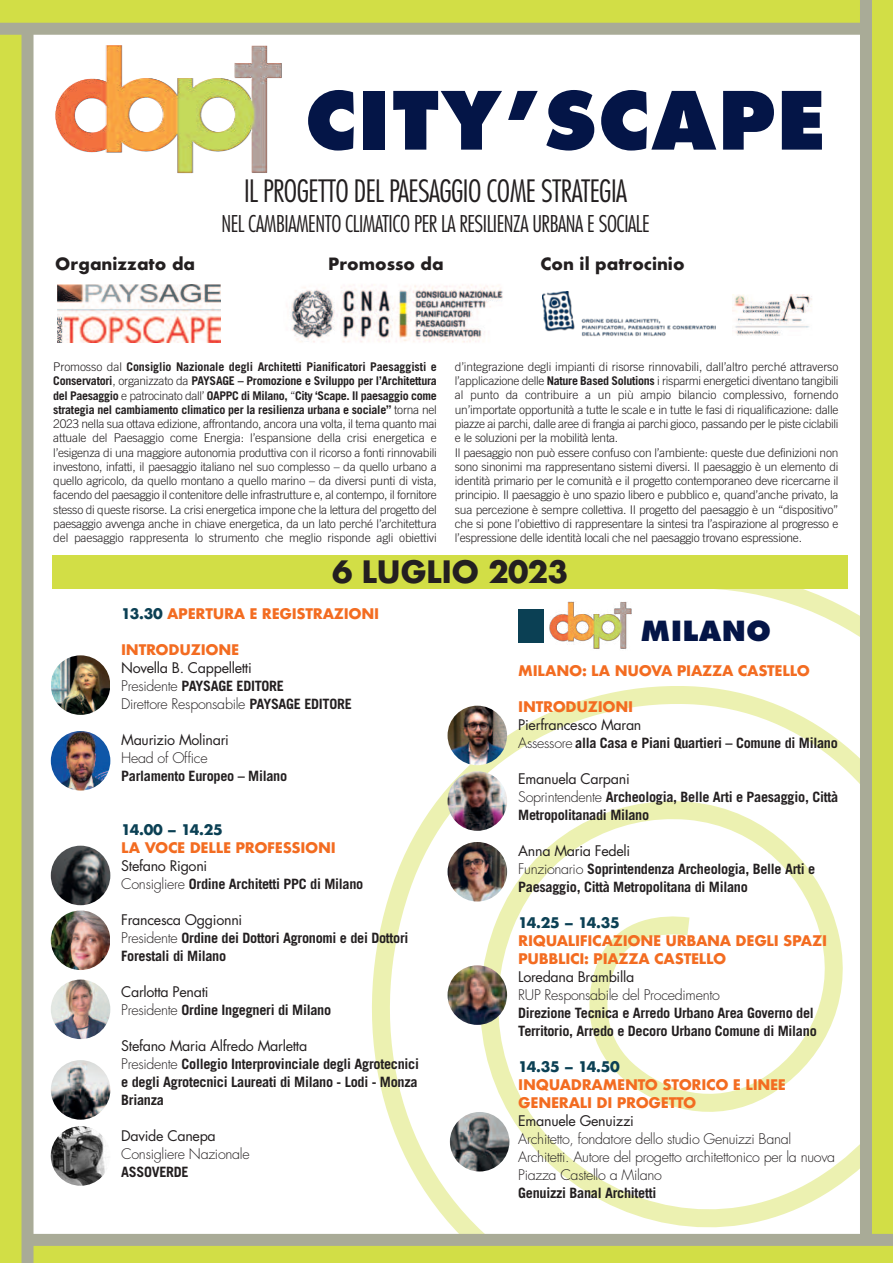
<style>
.page{position:relative;width:893px;height:1263px;background:#fff}
.page>*{position:absolute;margin:0;border:0;box-sizing:border-box;transform-origin:0 0}
.t1{font:800 77.85px "Futura";letter-spacing:.03em;color:#041547}
.t2{font:300 condensed 30px "Futura";letter-spacing:-.02em;color:#231f20}
.t3{font:700 30px "Futura";letter-spacing:-.02em;color:#231f20}
.t4{font:800 27px "Futura";letter-spacing:.03em;color:#041547}
.t5{font:300 condensed 22.5px "Futura";letter-spacing:-.02em;color:#231f20}
.t6{font:700 16.5px "Futura";color:#231f20}
.t7{font:700 14.25px/18px "Trade Gothic";letter-spacing:-.02em;color:#231f20}
.t8{font:300 14.25px/18px "Futura";letter-spacing:-.02em;color:#231f20}
.t9{font:700 14.25px/18px "Futura";letter-spacing:-.02em;color:#f36c21}
.t10{font:14.25px "Futura";letter-spacing:-.02em;color:#231f20}
.t11{font:700 14.25px "Futura";letter-spacing:-.045em;color:#0b4054}
.t12{font:300 12px/14.2px "Trade Gothic";letter-spacing:-.02em;color:#231f20;text-align:justify}
.s1{font-weight:700}
.s2{color:#0b4054}
.s3{font-family:"Futura";font-weight:300}
.s4{font-family:"Trade Gothic";font-weight:700}
</style>
<div class="page">
<div style="left:869px;top:0;width:24px;height:1263px;background:#d2de46"></div>
<div style="left:0;top:0;width:27px;height:1263px;background:#d2de46"></div>
<div style="left:0;top:1240px;width:893px;height:23px;background:#d2de46"></div>
<div style="left:0;top:0;width:893px;height:32px;background:#d2de46"></div>
<svg style="left:334px;top:562px;width:526px;height:672px"></svg>
<img style="left:51px;top:655px;width:58px;height:60px;border-radius:50%">
<img style="left:51px;top:1126px;width:59px;height:60px;border-radius:50%">
<img style="left:448px;top:706px;width:59px;height:59px;border-radius:50%">
<img style="left:448px;top:771px;width:59px;height:60px;border-radius:50%">
<img style="left:448px;top:842px;width:59px;height:59px;border-radius:50%">
<img style="left:448px;top:965px;width:59px;height:60px;border-radius:50%">
<img style="left:51px;top:731px;width:59px;height:59px;border-radius:50%">
<img style="left:51px;top:846px;width:59px;height:59px;border-radius:50%">
<img style="left:51px;top:910px;width:59px;height:60px;border-radius:50%">
<img style="left:51px;top:1060px;width:59px;height:60px;border-radius:50%">
<img style="left:51px;top:979px;width:59px;height:60px;border-radius:50%">
<div style="left:52px;top:555px;width:795px;height:33px;background:#d2de46"></div>
<img style="left:57px;top:285px;width:164px;height:58px">
<img style="left:290px;top:284px;width:213px;height:59px">
<img style="left:543px;top:291px;width:173px;height:45px">
<img style="left:55px;top:45px;width:227px;height:129px">
<img style="left:549px;top:601px;width:83px;height:49px">
<div style="left:0;top:23px;width:866px;height:12px;background:#a9ab97"></div>
<div style="left:22px;top:29px;width:12px;height:1234px;background:#a9ab97"></div>
<div style="left:860px;top:0;width:12px;height:1239px;background:#a9ab97"></div>
<div style="left:28px;top:1234px;width:865px;height:12px;background:#a9ab97"></div>
<div style="left:518px;top:609px;width:25px;height:33px;background:#0b4054"></div>
<img style="left:450px;top:1112px;width:59px;height:59px;border-radius:50%">
<img style="left:732px;top:295px;width:80px;height:40px">
<h1 class="t1" style="left:305px;top:86px;width:522px">CITY’SCAPE</h1>
<h2 class="t2" style="left:244px;top:178px;width:385px">IL PROGETTO DEL PAESAGGIO COME STRATEGIA</h2>
<h3 class="t5" style="left:221px;top:214px;width:430px">NEL CAMBIAMENTO CLIMATICO PER LA RESILIENZA URBANA E SOCIALE</h3>
<h3 class="t6" style="left:55px;top:252px;width:141px">Organizzato da</h3>
<h3 class="t6" style="left:328px;top:252px;width:117px">Promosso da</h3>
<h3 class="t6" style="left:540px;top:252px;width:146px">Con il patrocinio</h3>
<p class="t12" style="left:53px;top:361px;width:385px">Promosso dal <span class="s1">Consiglio Nazionale degli Architetti Pianificatori Paesaggisti e Conservatori</span>, organizzato da <span class="s1">PAYSAGE – Promozione e Sviluppo per l’Architettura del Paesaggio</span> e patrocinato dall’ <span class="s1">OAPPC di Milano,</span> “<span class="s1">City ‘Scape. Il paesaggio come strategia nel cambiamento climatico per la resilienza urbana e sociale”</span> torna nel 2023 nella sua ottava edizione, affrontando, ancora una volta, il tema quanto mai attuale del Paesaggio come Energia: l’espansione della crisi energetica e l’esigenza di una maggiore autonomia produttiva con il ricorso a fonti rinnovabili investono, infatti, il paesaggio italiano nel suo complesso – da quello urbano a quello agricolo, da quello montano a quello marino – da diversi punti di vista, facendo del paesaggio il contenitore delle infrastrutture e, al contempo, il fornitore stesso di queste risorse. La crisi energetica impone che la lettura del progetto del paesaggio avvenga anche in chiave energetica, da un lato perché l’architettura del paesaggio rappresenta lo strumento che meglio risponde agli obiettivi</p>
<p class="t12" style="left:455px;top:361px;width:385px;text-align:left">d’integrazione degli impianti di risorse rinnovabili, dall’altro perché attraverso l’applicazione delle <span class="s1">Nature Based Solutions</span> i risparmi energetici diventano tangibili al punto da contribuire a un più ampio bilancio complessivo, fornendo un’importate opportunità a tutte le scale e in tutte le fasi di riqualificazione: dalle piazze ai parchi, dalle aree di frangia ai parchi gioco, passando per le piste ciclabili e le soluzioni per la mobilità lenta.<br>Il paesaggio non può essere confuso con l’ambiente: queste due definizioni non sono sinonimi ma rappresentano sistemi diversi. Il paesaggio è un elemento di identità primario per le comunità e il progetto contemporaneo deve ricercarne il principio. Il paesaggio è uno spazio libero e pubblico e, quand’anche privato, la sua percezione è sempre collettiva. Il progetto del paesaggio è un “dispositivo” che si pone l’obiettivo di rappresentare la sintesi tra l’aspirazione al progresso e l’espressione delle identità locali che nel paesaggio trovano espressione.</p>
<h2 class="t3" style="left:332px;top:550px;width:237px">6 LUGLIO 2023</h2>
<p class="t9" style="left:121px;top:605px;width:259px"><span class="s2">13.30</span> APERTURA E REGISTRAZIONI</p>
<p class="t9" style="left:121px;top:641px;width:119px">INTRODUZIONE</p>
<p class="t10" style="left:121px;top:662px;width:132px">Novella B. Cappelletti</p>
<p class="t7" style="left:121px;top:677px;width:164px"><span class="s3">Presidente</span> PAYSAGE EDITORE</p>
<p class="t8" style="left:121px;top:696px;width:232px">Direttore Responsabile <span class="s4">PAYSAGE EDITORE</span></p>
<p class="t10" style="left:121px;top:734px;width:109px">Maurizio Molinari</p>
<p class="t8" style="left:121px;top:750px;width:88px">Head of Office</p>
<p class="t7" style="left:121px;top:767px;width:167px">Parlamento Europeo – Milano</p>
<p class="t11" style="left:121px;top:820px;width:103px">14.00 – 14.25</p>
<p class="t9" style="left:121px;top:839px;width:216px">LA VOCE DELLE PROFESSIONI</p>
<p class="t10" style="left:121px;top:860px;width:88px">Stefano Rigoni</p>
<p class="t7" style="left:121px;top:875px;width:244px"><span class="s3">Consigliere</span> Ordine Architetti PPC di Milano</p>
<p class="t10" style="left:121px;top:914px;width:123px">Francesca Oggionni</p>
<p class="t7" style="left:121px;top:929px;width:289px"><span class="s3">Presidente</span> Ordine dei Dottori Agronomi e dei Dottori<br>Forestali di Milano</p>
<p class="t10" style="left:121px;top:986px;width:89px">Carlotta Penati</p>
<p class="t7" style="left:121px;top:1001px;width:212px"><span class="s3">Presidente</span> Ordine Ingegneri di Milano</p>
<p class="t10" style="left:121px;top:1040px;width:188px">Stefano Maria Alfredo Marletta</p>
<p class="t7" style="left:121px;top:1055px;width:299px;text-align:justify"><span class="s3">Presidente</span> Collegio Interprovinciale degli Agrotecnici e degli Agrotecnici Laureati di Milano - Lodi - Monza Brianza</p>
<p class="t10" style="left:121px;top:1130px;width:96px">Davide Canepa</p>
<p class="t8" style="left:121px;top:1146px;width:130px">Consigliere Nazionale</p>
<p class="t7" style="left:121px;top:1163px;width:69px">ASSOVERDE</p>
<h3 class="t4" style="left:641px;top:619px;width:131px">MILANO</h3>
<p class="t9" style="left:518px;top:662px;width:293px">MILANO: LA NUOVA PIAZZA CASTELLO</p>
<p class="t9" style="left:518px;top:698px;width:116px">INTRODUZIONI</p>
<p class="t10" style="left:518px;top:718px;width:125px">Pierfrancesco Maran</p>
<p class="t7" style="left:518px;top:734px;width:321px"><span class="s3">Assessore</span> alla Casa e Piani Quartieri – Comune di Milano</p>
<p class="t10" style="left:518px;top:772px;width:113px">Emanuela Carpani</p>
<p class="t7" style="left:518px;top:788px;width:321px"><span class="s3">Soprintendente</span> Archeologia, Belle Arti e Paesaggio, Città<br>Metropolitanadi Milano</p>
<p class="t10" style="left:518px;top:844px;width:113px">Anna Maria Fedeli</p>
<p class="t7" style="left:518px;top:860px;width:299px"><span class="s3">Funzionario</span> Soprintendenza Archeologia, Belle Arti e<br>Paesaggio, Città Metropolitana di Milano</p>
<p class="t11" style="left:518px;top:912px;width:103px">14.25 – 14.35</p>
<p class="t9" style="left:518px;top:932px;width:310px">RIQUALIFICAZIONE URBANA DEGLI SPAZI<br>PUBBLICI: PIAZZA CASTELLO</p>
<p class="t10" style="left:518px;top:970px;width:117px">Loredana Brambilla</p>
<p class="t8" style="left:518px;top:987px;width:203px">RUP Responsabile del Procedimento</p>
<p class="t7" style="left:518px;top:1004px;width:300px">Direzione Tecnica e Arredo Urbano Area Governo del<br>Territorio, Arredo e Decoro Urbano Comune di Milano</p>
<p class="t11" style="left:518px;top:1056px;width:103px">14.35 – 14.50</p>
<p class="t9" style="left:518px;top:1076px;width:269px">INQUADRAMENTO STORICO E LINEE<br>GENERALI DI PROGETTO</p>
<p class="t10" style="left:518px;top:1114px;width:117px">Emanuele Genuizzi</p>
<p class="t8" style="left:518px;top:1131px;width:318px">Architetto, fondatore dello studio Genuizzi Banal<br>Architetti. Autore del progetto architettonico per la nuova<br>Piazza Castello a Milano</p>
<p class="t7" style="left:518px;top:1184px;width:140px">Genuizzi Banal Architetti</p>
</div>
